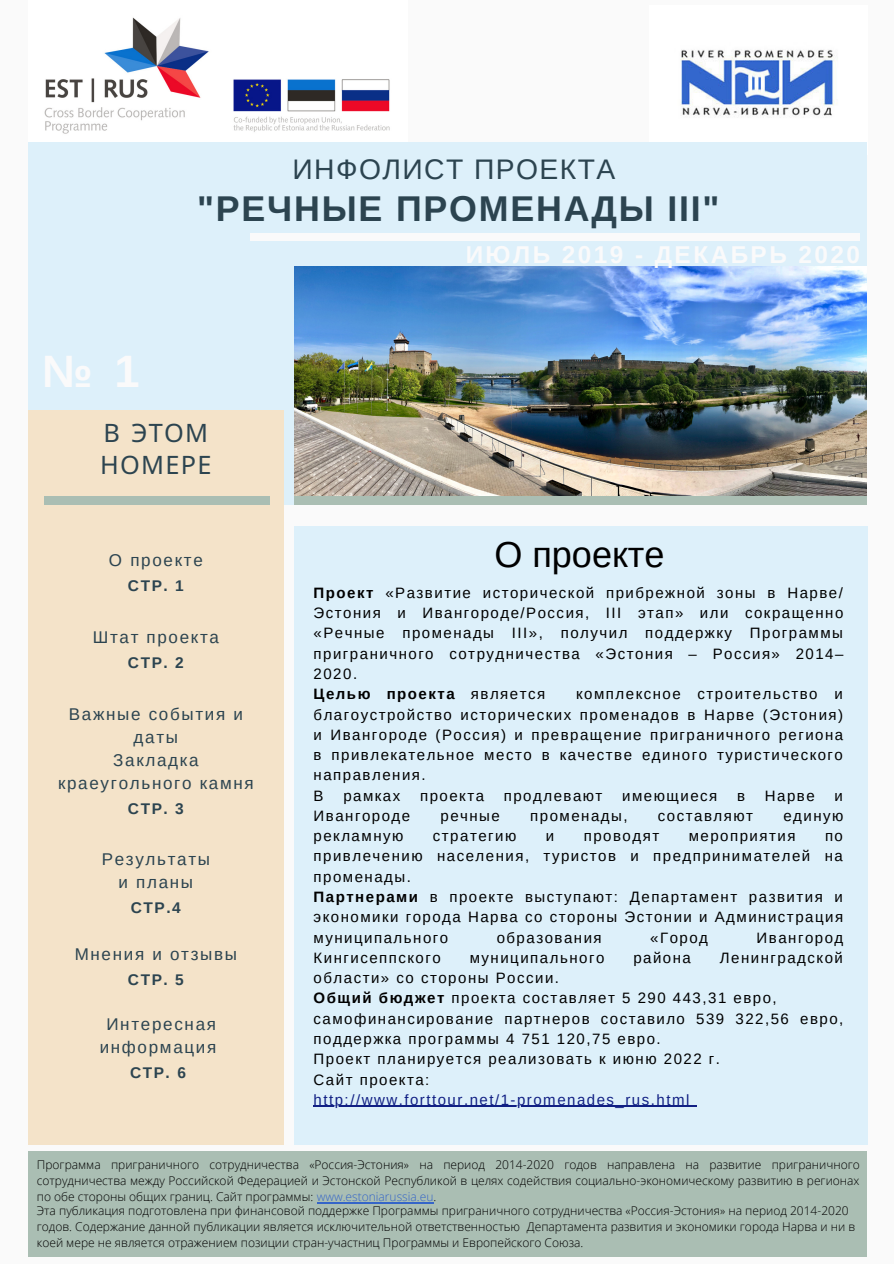
<style>
.page{position:relative;width:894px;height:1264px;background:#fff}
.page>*{position:absolute;margin:0;border:0;box-sizing:border-box;transform-origin:0 0}
.t1{font:700 45.45px "Arimo";color:#fafafa}
.t2{font:36px "Arimo";color:#000}
.t3{font:700 35.85px "Arimo";letter-spacing:.05em;color:#2c4450}
.t4{font:28.35px "Arimo";letter-spacing:.05em;color:#2c4450}
.t5{font:25.35px/32.2px "Noto Sans";letter-spacing:.05em;color:#2c4450}
.t6{font:700 24.3px "Arimo";letter-spacing:.1em;color:#fafafa}
.t7{font:16.95px/23.1px "Arimo";letter-spacing:.1em;color:#2c4450;text-align:center}
.t8{font:700 15.45px "Arimo";letter-spacing:.1em;color:#2c4450}
.t9{font:15px/20.2px "Arimo";letter-spacing:.1em;color:#000;text-align:justify}
.t10{font:15px "Arimo";letter-spacing:.1em;color:#112084}
.t11{font:700 15px "Arimo";letter-spacing:.1em;color:#000}
.t12{font:300 12px/16px "Open Sans";color:#000}
.s1{font-weight:700}
.s2{font-weight:400}
.s3{color:#3565c8}
</style>
<div class="page">
<div style="left:0;top:0;width:893px;height:1263px;background:#fafafa"></div>
<img style="left:44px;top:17px;width:346px;height:117px">
<img style="left:680px;top:50px;width:154px;height:66px">
<div style="left:29px;top:142px;width:837px;height:363px;background:#ddf0fa"></div>
<div style="left:29px;top:410px;width:254px;height:734px;background:#f4e3c9"></div>
<div style="left:250px;top:234px;width:609px;height:7px;background:#fafafa"></div>
<img style="left:294px;top:266px;width:572px;height:230px">
<div style="left:44px;top:496px;width:226px;height:8px;background:#aabeb3"></div>
<div style="left:294px;top:526px;width:573px;height:618px;background:#ddf0fa"></div>
<hr style="left:313px;top:1105px;width:377px;height:2px;background:#112084">
<svg style="left:690px;top:1105px;width:6px;height:2px"></svg>
<div style="left:294px;top:496px;width:225px;height:8px;background:#aabeb3"></div>
<div style="left:640px;top:496px;width:226px;height:8px;background:#aabeb3"></div>
<div style="left:466px;top:496px;width:225px;height:8px;background:#aabeb3"></div>
<div style="left:29px;top:1151px;width:837px;height:106px;background:#aabeb3"></div>
<hr style="left:316px;top:1202px;width:117px;height:1px;background:#3565c8">
<p class="t4" style="left:292px;top:153px;width:324px">ИНФОЛИСТ ПРОЕКТА</p>
<p class="t3" style="left:197px;top:188px;width:524px">"РЕЧНЫЕ ПРОМЕНАДЫ III"</p>
<p class="t1" style="left:42px;top:346px;width:99px">№ 1</p>
<p class="t5" style="left:100px;top:416px;width:113px">В ЭТОМ<br>НОМЕРЕ</p>
<p class="t7" style="left:109px;top:548px;width:95px">О проекте</p>
<p class="t8" style="left:128px;top:577px;width:57px">СТР. 1</p>
<p class="t7" style="left:93px;top:625px;width:128px">Штат проекта</p>
<p class="t8" style="left:128px;top:654px;width:57px">СТР. 2</p>
<p class="t7" style="left:69px;top:702px;width:175px">Важные события и даты</p>
<p class="t7" style="left:113px;top:748px;width:87px">Закладка</p>
<p class="t7" style="left:58px;top:772px;width:197px">краеугольного камня</p>
<p class="t8" style="left:128px;top:800px;width:57px">СТР. 3</p>
<p class="t7" style="left:102px;top:847px;width:110px">Результаты</p>
<p class="t7" style="left:118px;top:870px;width:76px">и планы</p>
<p class="t8" style="left:131px;top:898px;width:51px">СТР.4</p>
<p class="t7" style="left:75px;top:942px;width:164px">Мнения и отзывы</p>
<p class="t8" style="left:128px;top:970px;width:57px">СТР. 5</p>
<p class="t7" style="left:100px;top:1012px;width:118px">Интересная информация</p>
<p class="t8" style="left:130px;top:1063px;width:57px">СТР. 6</p>
<p class="t6" style="left:465px;top:241px;width:396px">ИЮЛЬ 2019 - ДЕКАБРЬ 2020</p>
<p class="t2" style="left:494px;top:534px;width:171px">О проекте</p>
<p class="t9" style="left:313px;top:582px;width:531px"><span class="s1">Проект</span> «Развитие исторической прибрежной зоны в Нарве/ Эстония и Ивангороде/Россия, III этап» или сокращенно «Речные променады III», получил поддержку Программы приграничного сотрудничества «Эстония – Россия» 2014– 2020.</p>
<p class="t11" style="left:313px;top:685px;width:233px">Целью проекта <span class="s2">является</span></p>
<p class="t9" style="left:313px;top:684px;width:531px;text-indent:262px">комплексное строительство и благоустройство исторических променадов в Нарве (Эстония) и Ивангороде (Россия) и превращение приграничного региона в привлекательное место в качестве единого туристического направления.</p>
<p class="t9" style="left:313px;top:785px;width:11px">В</p>
<p class="t9" style="left:343px;top:785px;width:58px">рамках</p>
<p class="t9" style="left:420px;top:785px;width:65px">проекта</p>
<p class="t9" style="left:503px;top:785px;width:100px">продлевают</p>
<p class="t9" style="left:622px;top:785px;width:97px">имеющиеся</p>
<p class="t9" style="left:736px;top:785px;width:9px">в</p>
<p class="t9" style="left:764px;top:785px;width:51px">Нарве</p>
<p class="t9" style="left:834px;top:785px;width:10px">и</p>
<p class="t9" style="left:313px;top:805px;width:98px">Ивангороде</p>
<p class="t9" style="left:440px;top:805px;width:61px">речные</p>
<p class="t9" style="left:530px;top:805px;width:99px">променады,</p>
<p class="t9" style="left:657px;top:805px;width:97px">составляют</p>
<p class="t9" style="left:783px;top:805px;width:62px">единую</p>
<p class="t9" style="left:313px;top:825px;width:91px">рекламную</p>
<p class="t9" style="left:433px;top:825px;width:85px">стратегию</p>
<p class="t9" style="left:545px;top:825px;width:10px">и</p>
<p class="t9" style="left:583px;top:825px;width:77px">проводят</p>
<p class="t9" style="left:688px;top:825px;width:108px">мероприятия</p>
<p class="t9" style="left:313px;top:825px;width:530px;text-indent:511px">по привлечению населения, туристов и предпринимателей на променады.</p>
<p class="t9" style="left:313px;top:886px;width:531px"><span class="s1">Партнерами</span> в проекте выступают: Департамент развития и экономики города Нарва со стороны Эстонии и Администрация муниципального</p>
<p class="t9" style="left:496px;top:927px;width:106px">образования</p>
<p class="t9" style="left:650px;top:927px;width:59px">«Город</p>
<p class="t9" style="left:756px;top:927px;width:88px">Ивангород</p>
<p class="t9" style="left:313px;top:947px;width:129px">Кингисеппского</p>
<p class="t9" style="left:469px;top:947px;width:136px">муниципального</p>
<p class="t9" style="left:633px;top:947px;width:59px">района</p>
<p class="t9" style="left:719px;top:947px;width:124px">Ленинградской</p>
<p class="t9" style="left:313px;top:967px;width:247px">области» со стороны России.</p>
<p class="t9" style="left:313px;top:988px;width:464px"><span class="s1">Общий бюджет</span> проекта составляет 5 290 443,31 евро,</p>
<p class="t9" style="left:313px;top:1008px;width:531px">самофинансирование партнеров составило 539 322,56 евро, поддержка программы 4 751 120,75 евро.</p>
<p class="t9" style="left:313px;top:1048px;width:408px">Проект планируется реализовать к июню 2022 г.</p>
<p class="t9" style="left:313px;top:1069px;width:117px">Сайт проекта:</p>
<p class="t10" style="left:313px;top:1091px;width:377px">http://www.forttour.net/1-promenades_rus.html</p>
<p class="t12" style="left:37px;top:1156px;width:824px;text-align:justify">Программа приграничного сотрудничества «Россия-Эстония» на период 2014-2020 годов направлена на развитие приграничного сотрудничества между Российской Федерацией и Эстонской Республикой в целях содействия социально-экономическому развитию в регионах по обе стороны общих границ. Сайт программы: <span class="s3">www.estoniarussia.eu</span>.</p>
<p class="t12" style="left:37px;top:1202px;width:819px">Эта публикация подготовлена при финансовой поддержке Программы приграничного сотрудничества «Россия-Эстония» на период 2014-2020 годов. Содержание данной публикации является исключительной ответственностью Департамента развития и экономики города Нарва и ни в коей мере не является отражением позиции стран-участниц Программы и Европейского Союза.</p>
</div>
